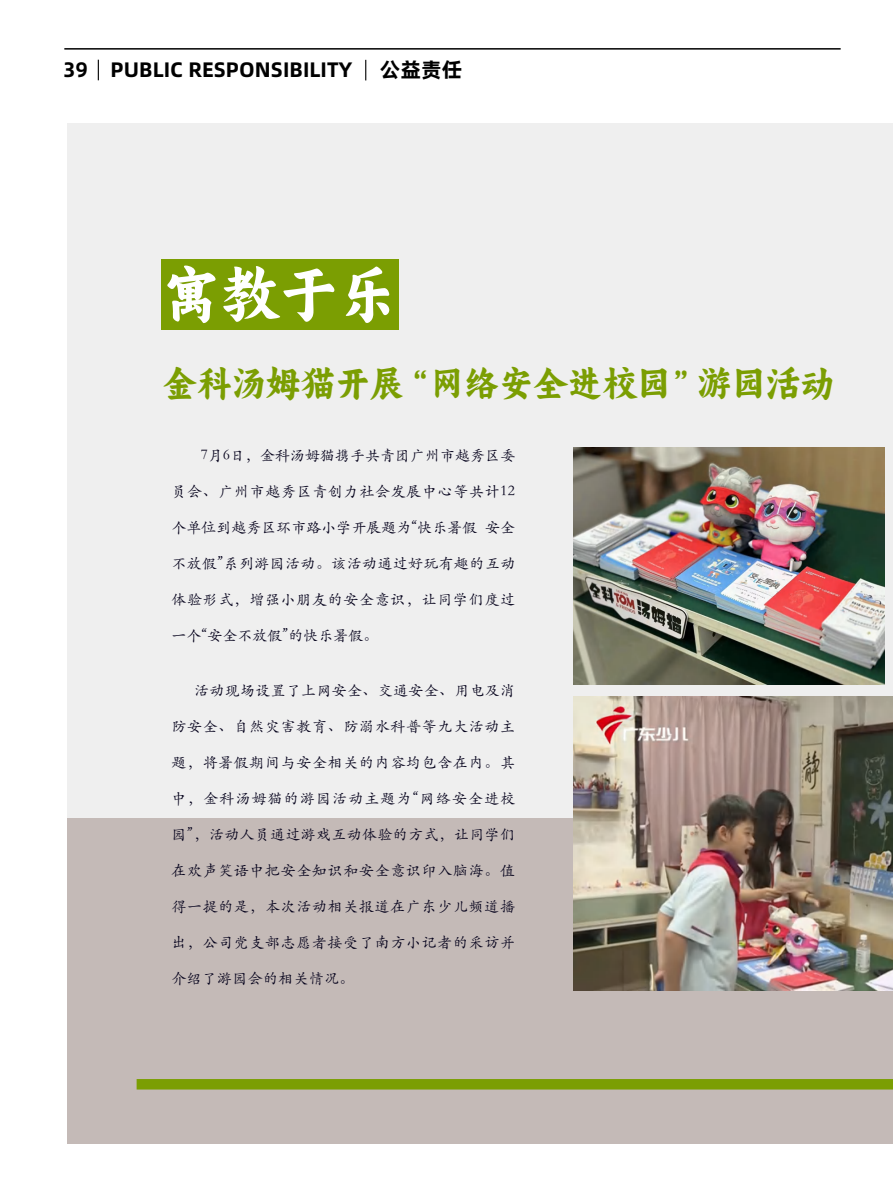
<style>
.page{position:relative;width:893px;height:1204px;background:#fff}
.page>*{position:absolute;margin:0;border:0;box-sizing:border-box;transform-origin:0 0}
.t1{font:58.5px "Alimama Dong Fang Da Kai";color:#fff}
.t2{font:34.5px "Alimama Dong Fang Da Kai";color:#7b9e02}
.t3{font:21px "Alibaba Pu Hui Ti B";color:#000}
.t4{font:15px "ST Kaiti SC";letter-spacing:.045em;color:#04011b}
.t5{font:15px "ST Kaiti SC";color:#04011b}
.t6{font:15px "ST Kaiti SC";letter-spacing:.02em;color:#04011b}
.t7{font:15px "ST Kaiti SC";letter-spacing:.025em;color:#04011b}
.t8{font:15px "ST Kaiti SC";letter-spacing:.075em;color:#04011b}
</style>
<div class="page">
<div style="left:68px;top:124px;width:825px;height:693px;background:#efefef"></div>
<svg style="left:98px;top:60px;width:1px;height:20px"></svg>
<hr style="left:64px;top:48px;width:777px;height:2px;background:#000">
<svg style="left:365px;top:60px;width:1px;height:20px"></svg>
<div style="left:68px;top:817px;width:825px;height:326px;background:#c4bab7"></div>
<div style="left:137px;top:1078px;width:756px;height:11px;background:#7b9e02"></div>
<img style="left:573px;top:448px;width:311px;height:236px">
<img style="left:573px;top:696px;width:320px;height:294px">
<div style="left:161px;top:259px;width:238px;height:71px;background:#7b9e02"></div>
<h3 class="t3" style="left:63px;top:53px;width:291px">39 PUBLIC RESPONSIBILITY</h3>
<h3 class="t3" style="left:380px;top:53px;width:84px">公益责任</h3>
<h1 class="t1" style="left:162px;top:263px;width:235px">寓教于乐</h1>
<h2 class="t2" style="left:162px;top:365px;width:674px">金科汤姆猫开展“网络安全进校园”游园活动</h2>
<p class="t5" style="left:201px;top:445px;width:316px">7月6日，金科汤姆猫携手共青团广州市越秀区委</p>
<p class="t4" style="left:171px;top:481px;width:345px">员会、广州市越秀区青创力社会发展中心等共计12</p>
<p class="t5" style="left:171px;top:517px;width:345px">个单位到越秀区环市路小学开展题为“快乐暑假 安全</p>
<p class="t7" style="left:171px;top:553px;width:345px">不放假”系列游园活动。该活动通过好玩有趣的互动</p>
<p class="t4" style="left:171px;top:589px;width:345px">体验形式，增强小朋友的安全意识，让同学们度过</p>
<p class="t5" style="left:171px;top:625px;width:209px">一个“安全不放假”的快乐暑假。</p>
<p class="t6" style="left:194px;top:681px;width:323px">活动现场设置了上网安全、交通安全、用电及消</p>
<p class="t4" style="left:171px;top:717px;width:345px">防安全、自然灾害教育、防溺水科普等九大活动主</p>
<p class="t4" style="left:171px;top:753px;width:345px">题，将暑假期间与安全相关的内容均包含在内。其</p>
<p class="t8" style="left:171px;top:789px;width:345px">中，金科汤姆猫的游园活动主题为“网络安全进校</p>
<p class="t6" style="left:171px;top:825px;width:345px">园”，活动人员通过游戏互动体验的方式，让同学们</p>
<p class="t4" style="left:171px;top:861px;width:345px">在欢声笑语中把安全知识和安全意识印入脑海。值</p>
<p class="t4" style="left:171px;top:897px;width:345px">得一提的是，本次活动相关报道在广东少儿频道播</p>
<p class="t4" style="left:171px;top:933px;width:345px">出，公司党支部志愿者接受了南方小记者的采访并</p>
<p class="t6" style="left:171px;top:969px;width:185px">介绍了游园会的相关情况。</p>
</div>
